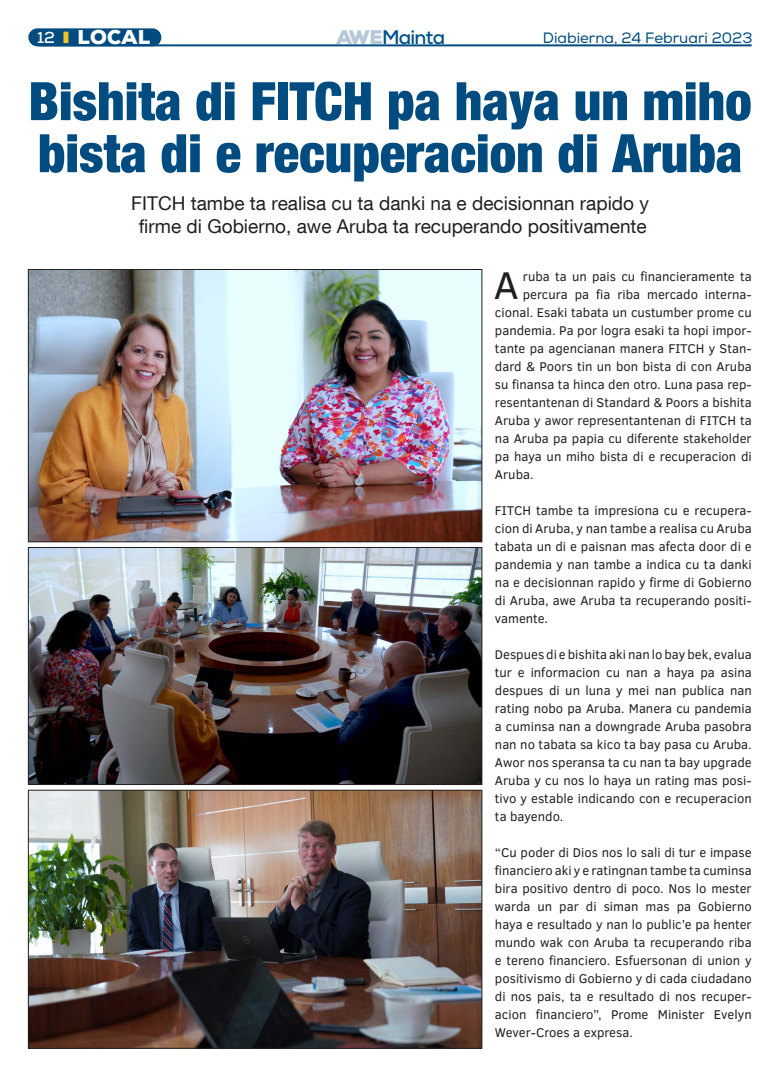
<style>
.page{position:relative;width:780px;height:1078px;background:#fff}
.page>*{position:absolute;margin:0;border:0;box-sizing:border-box;transform-origin:0 0}
.No_Spacing{font:900 condensed 53px/52px "Helvetica Neue LT Com";color:#004b80}
.Drop_Cap{font:39.6px "Clear Sans";color:#231f20}
.t1{font:900 20px "Nexa";letter-spacing:.015em;color:#fff}
.t2{font:700 19.6px "Nexa";letter-spacing:-.04em;color:#00528c}
.No_Spacing-2{font:19px "Helvetica Neue LT Com";color:#231f20}
.t3{font:15px "Nexa";color:#004b80}
.Body_Text_14{font:13px/18px "Clear Sans";color:#231f20;text-align:justify}
.Drop_Cap-2{font:13px "Clear Sans";color:#231f20}
.s1{font-weight:700;font-size:16px}
.s2{font-weight:900;color:#b3c8d9}
</style>
<div class="page">
<hr style="left:38px;top:44px;width:713px;height:2px;background:#004b80">
<div style="left:28px;top:28px;width:133px;height:18px;background:#004b80;border-radius:9px"></div>
<div style="left:63px;top:32px;width:5px;height:11px;background:#ecc525"></div>
<img style="left:30px;top:271px;width:450px;height:269px">
<div style="left:28px;top:269px;width:454px;height:273px;border:1px solid #231f20"></div>
<img style="left:30px;top:549px;width:450px;height:233px">
<div style="left:28px;top:547px;width:454px;height:237px;border:1px solid #231f20"></div>
<img style="left:30px;top:791px;width:450px;height:255px">
<div style="left:28px;top:789px;width:454px;height:259px;border:1px solid #231f20"></div>
<h3 class="t1" style="left:37px;top:25px;width:115px"><span class="s1">12</span> LOCAL</h3>
<h3 class="t2" style="left:336px;top:24px;width:110px"><span class="s2">AWE</span>Mainta</h3>
<p class="t3" style="left:543px;top:29px;width:211px">Diabierna, 24 Februari 2023</p>
<p class="No_Spacing" style="left:28px;top:75px;width:724px">Bishita di FITCH pa haya un miho bista di e recuperacion di Aruba</p>
<p class="No_Spacing-2" style="left:131px;top:192px;width:519px">FITCH tambe ta realisa cu ta danki na e decisionnan rapido y</p>
<p class="No_Spacing-2" style="left:139px;top:214px;width:509px">firme di Gobierno, awe Aruba ta recuperando positivamente</p>
<p class="Drop_Cap" style="left:494px;top:258px;width:26px">A</p>
<p class="Drop_Cap-2" style="left:523px;top:267px;width:230px">ruba ta un pais cu financieramente ta</p>
<p class="Drop_Cap-2" style="left:523px;top:285px;width:230px">percura pa fia riba mercado interna-</p>
<p class="Drop_Cap-2" style="left:495px;top:303px;width:258px">cional. Esaki tabata un custumber prome cu</p>
<p class="Drop_Cap-2" style="left:495px;top:321px;width:258px">pandemia. Pa por logra esaki ta hopi impor-</p>
<p class="Drop_Cap-2" style="left:495px;top:339px;width:258px">tante pa agencianan manera FITCH y Stan-</p>
<p class="Drop_Cap-2" style="left:495px;top:357px;width:258px">dard &amp; Poors tin un bon bista di con Aruba</p>
<p class="Drop_Cap-2" style="left:495px;top:375px;width:258px">su finansa ta hinca den otro. Luna pasa rep-</p>
<p class="Drop_Cap-2" style="left:495px;top:393px;width:258px">resentantenan di Standard &amp; Poors a bishita</p>
<p class="Drop_Cap-2" style="left:495px;top:411px;width:258px">Aruba y awor representantenan di FITCH ta</p>
<p class="Drop_Cap-2" style="left:495px;top:429px;width:258px">na Aruba pa papia cu diferente stakeholder</p>
<p class="Drop_Cap-2" style="left:495px;top:447px;width:258px">pa haya un miho bista di e recuperacion di</p>
<p class="Drop_Cap-2" style="left:495px;top:465px;width:40px">Aruba.</p>
<p class="Body_Text_14" style="left:495px;top:501px;width:258px">FITCH tambe ta impresiona cu e recupera&shy;cion di Aruba, y nan tambe a realisa cu Aruba tabata un di e paisnan mas afecta door di e pandemia y nan tambe a indica cu ta danki na e decisionnan rapido y firme di Gobierno di Aruba, awe Aruba ta recuperando positi&shy;vamente.</p>
<p class="Body_Text_14" style="left:495px;top:645px;width:258px">Despues di e bishita aki nan lo bay bek, evalua tur e informacion cu nan a haya pa asina despues di un luna y mei nan publica nan rating nobo pa Aruba. Manera cu pandemia a cuminsa nan a downgrade Aruba pasobra nan no tabata sa kico ta bay pasa cu Aruba.<br>Awor nos speransa ta cu nan ta bay upgrade Aruba y cu nos lo haya un rating mas posi&shy;tivo y estable indicando con e recuperacion ta bayendo.</p>
<p class="Body_Text_14" style="left:495px;top:843px;width:258px">“Cu poder di Dios nos lo sali di tur e impase financiero aki y e ratingnan tambe ta cuminsa bira positivo dentro di poco. Nos lo mester warda un par di siman mas pa Gobierno haya e resultado y nan lo public’e pa henter mundo wak con Aruba ta recuperando riba e tereno financiero. Esfuersonan di union y positivismo di Gobierno y di cada ciudadano di nos pais, ta e resultado di nos recuper&shy;acion financiero”, Prome Minister Evelyn Wever-Croes a expresa.</p>
</div>
